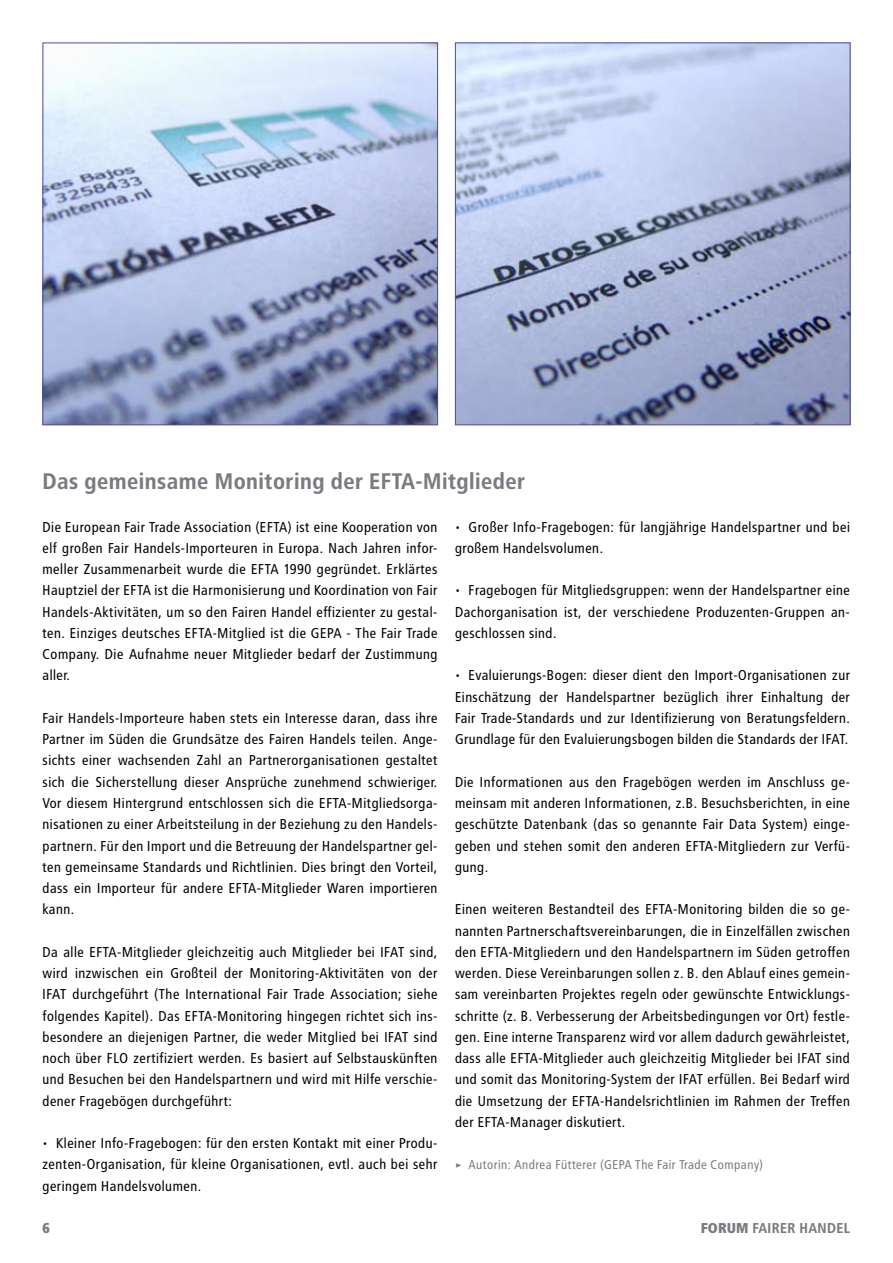
<style>
.page{position:relative;width:893px;height:1263px;background:#fff}
.page>*{position:absolute;margin:0;border:0;box-sizing:border-box;transform-origin:0 0}
.t1{font:700 22.5px "Transit";color:#787b7f}
.t2{font:14.25px/21.3px "Transit";color:#000;text-align:justify}
.t3{font:700 14.25px "Transit";color:#787b7f}
.t4{font:12.75px "Transit";color:#787b7f}
.s1{font-weight:900}
</style>
<div class="page">
<img style="left:45px;top:45px;width:391px;height:378px">
<div style="left:43px;top:43px;width:395px;height:382px;border:1px solid #544994"></div>
<img style="left:457px;top:45px;width:391px;height:378px">
<div style="left:455px;top:43px;width:395px;height:382px;border:1px solid #544994"></div>
<h1 class="t1" style="left:43px;top:468px;width:485px">Das gemeinsame Monitoring der EFTA-Mitglieder</h1>
<p class="t2" style="left:43px;top:516px;width:397px">Die European Fair Trade Association (EFTA) ist eine Kooperation von elf großen Fair Handels-Importeuren in Europa. Nach Jahren infor&shy;meller Zusammenarbeit wurde die EFTA 1990 gegründet. Erklärtes Hauptziel der EFTA ist die Harmonisierung und Koordination von Fair Handels-Aktivitäten, um so den Fairen Handel effizienter zu gestal&shy;ten. Einziges deutsches EFTA-Mitglied ist die GEPA - The Fair Trade Company. Die Aufnahme neuer Mitglieder bedarf der Zustimmung aller.</p>
<p class="t2" style="left:43px;top:707px;width:397px">Fair Handels-Importeure haben stets ein Interesse daran, dass ihre Partner im Süden die Grundsätze des Fairen Handels teilen. Ange&shy;sichts einer wachsenden Zahl an Partnerorganisationen gestaltet sich die Sicherstellung dieser Ansprüche zunehmend schwieriger.<br>Vor diesem Hintergrund entschlossen sich die EFTA-Mitgliedsorga&shy;nisationen zu einer Arbeitsteilung in der Beziehung zu den Handels&shy;partnern. Für den Import und die Betreuung der Handelspartner gel&shy;ten gemeinsame Standards und Richtlinien. Dies bringt den Vorteil, dass ein Importeur für andere EFTA-Mitglieder Waren importieren kann.</p>
<p class="t2" style="left:43px;top:941px;width:397px">Da alle EFTA-Mitglieder gleichzeitig auch Mitglieder bei IFAT sind, wird inzwischen ein Großteil der Monitoring-Aktivitäten von der IFAT durchgeführt (The International Fair Trade Association; siehe folgendes Kapitel). Das EFTA-Monitoring hingegen richtet sich ins&shy;besondere an diejenigen Partner, die weder Mitglied bei IFAT sind noch über FLO zertifiziert werden. Es basiert auf Selbstauskünften und Besuchen bei den Handelspartnern und wird mit Hilfe verschie&shy;dener Fragebögen durchgeführt:</p>
<p class="t2" style="left:43px;top:1133px;width:397px">• Kleiner Info-Fragebogen: für den ersten Kontakt mit einer Pro-du&shy;zenten-Organisation, für kleine Organisationen, evtl. auch bei sehr geringem Handelsvolumen.</p>
<p class="t2" style="left:455px;top:516px;width:397px">• Großer Info-Fragebogen: für langjährige Handelspartner und bei großem Handelsvolumen.</p>
<p class="t2" style="left:455px;top:580px;width:397px">• Fragebogen für Mitgliedsgruppen: wenn der Handelspartner eine Dachorganisation ist, der verschiedene Produzenten-Gruppen an&shy;geschlossen sind.</p>
<p class="t2" style="left:455px;top:665px;width:397px">• Evaluierungs-Bogen: dieser dient den Import-Organisationen zur Einschätzung der Handelspartner bezüglich ihrer Einhaltung der Fair Trade-Standards und zur Identifizierung von Beratungsfeldern.<br>Grundlage für den Evaluierungsbogen bilden die Standards der IFAT.</p>
<p class="t2" style="left:455px;top:771px;width:397px">Die Informationen aus den Fragebögen werden im Anschluss ge&shy;meinsam mit anderen Informationen, z.B. Besuchsberichten, in eine geschützte Datenbank (das so genannte Fair Data System) einge&shy;geben und stehen somit den anderen EFTA-Mitgliedern zur Verfü&shy;gung.</p>
<p class="t2" style="left:455px;top:899px;width:397px">Einen weiteren Bestandteil des EFTA-Monitoring bilden die so ge&shy;nannten Partnerschaftsvereinbarungen, die in Einzelfällen zwischen den EFTA-Mitgliedern und den Handelspartnern im Süden getroffen werden. Diese Vereinbarungen sollen z. B. den Ablauf eines gemein&shy;sam vereinbarten Projektes regeln oder gewünschte Entwicklungs&shy;schritte (z. B. Verbesserung der Arbeitsbedingungen vor Ort) festle&shy;gen. Eine interne Transparenz wird vor allem dadurch gewährleistet, dass alle EFTA-Mitglieder auch gleichzeitig Mitglieder bei IFAT sind und somit das Monitoring-System der IFAT erfüllen. Bei Bedarf wird die Umsetzung der EFTA-Handelsrichtlinien im Rahmen der Treffen der EFTA-Manager diskutiert.</p>
<p class="t4" style="left:455px;top:1157px;width:310px">&gt; Autorin: Andrea Fütterer (GEPA The Fair Trade Company)</p>
<p class="t3" style="left:701px;top:1220px;width:151px"><span class="s1">FORUM</span> Fairer Handel</p>
</div>
